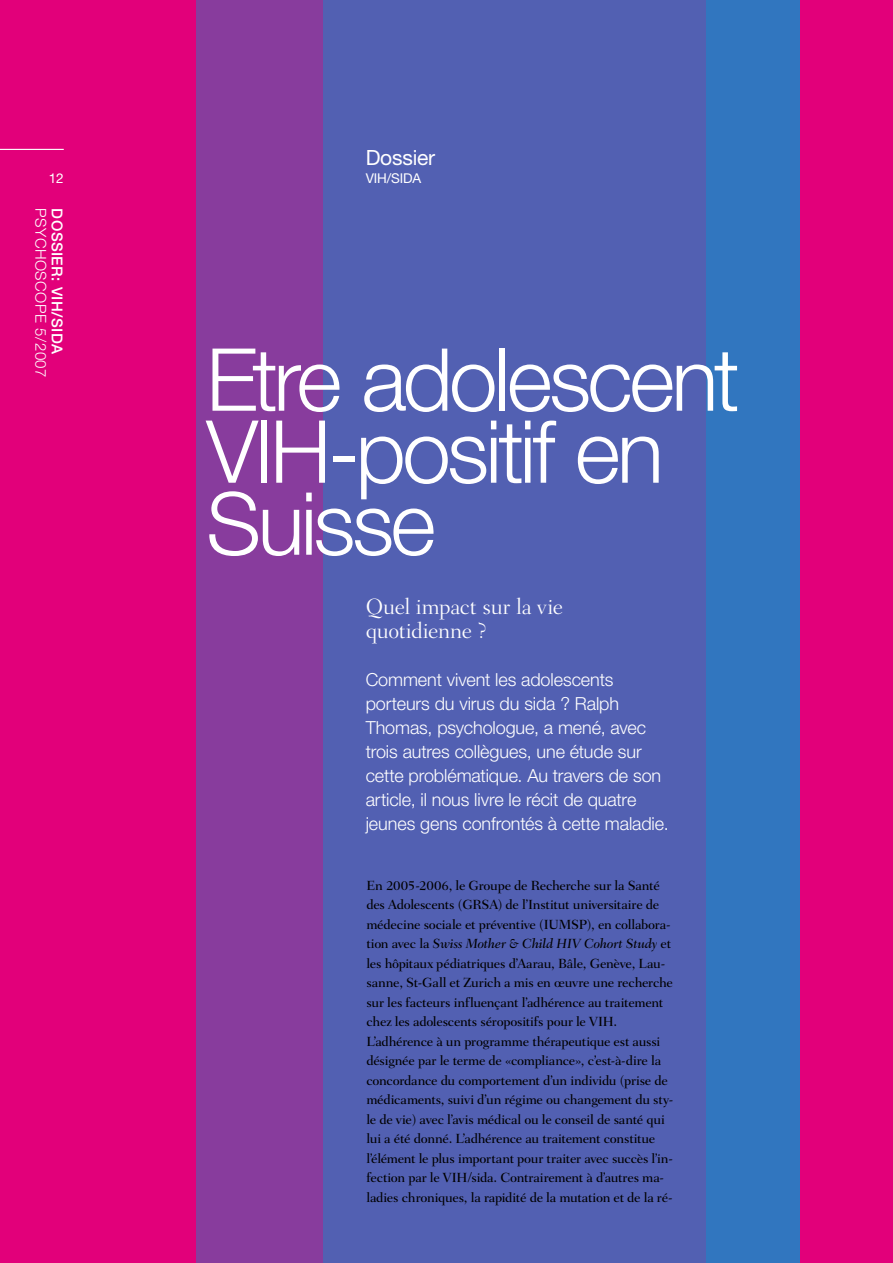
<style>
.page{position:relative;width:893px;height:1263px;background:#e2007a}
.page>*{position:absolute;margin:0;border:0;box-sizing:border-box;transform-origin:0 0}
.t1{font:300 87px/72px "Helvetica Neue";letter-spacing:-.04em;color:#fff}
.t2{font:300 22.5px/24px "Fairfield LH";letter-spacing:-.02em;color:#fff}
.t3{font:21px "Helvetica Neue";letter-spacing:-.01em;color:#fff}
.t4{font:300 18px/24px "Helvetica Neue";letter-spacing:-.005em;color:#fff}
.t5{font:300 15px "Helvetica Neue";letter-spacing:.03em;color:#fff}
.t6{font:500 15px "Helvetica Neue";letter-spacing:.03em;color:#fff}
.t7{font:500 13.5px/19.5px "Fairfield LH";letter-spacing:-.02em;color:#000}
.t8{font:13.5px "Helvetica Neue";letter-spacing:-.01em;color:#fff}
.s1{font-style:italic}
</style>
<div class="page">
<div style="left:196px;top:0;width:603px;height:1263px;background:#883c9d"></div>
<div style="left:323px;top:0;width:476px;height:1263px;background:#5260b2"></div>
<div style="left:706px;top:0;width:93px;height:1263px;background:#3176bf"></div>
<hr style="left:0;top:149px;width:64px;height:1px;background:#fff">
<p class="t8" style="left:49px;top:170px;width:16px">12</p>
<p class="t5" style="left:50px;top:208px;width:171px;rotate:90deg">PSYCHOSCOPE 5/2007</p>
<p class="t6" style="left:66px;top:208px;width:147px;rotate:90deg">DOSSIER: VIH/SIDA</p>
<h3 class="t3" style="left:366px;top:145px;width:71px">Dossier</h3>
<p class="t8" style="left:366px;top:170px;width:57px">VIH/SIDA</p>
<h1 class="t1" style="left:206px;top:342px;width:535px">Etre adolescent<br>VIH-positif en<br>Suisse</h1>
<h2 class="t2" style="left:366px;top:595px;width:199px">Quel impact sur la vie quotidienne ?</h2>
<p class="t4" style="left:366px;top:667px;width:304px">Comment vivent les adolescents porteurs du virus du sida ? Ralph Thomas, psychologue, a mené, avec trois autres collègues, une étude sur cette problématique. Au travers de son article, il nous livre le récit de quatre jeunes gens confrontés à cette maladie.</p>
<p class="t7" style="left:366px;top:875px;width:308px">En 2005-2006, le Groupe de Recherche sur la Santé des Adolescents (GRSA) de l’Institut universitaire de médecine sociale et préventive (IUMSP), en collabora&shy;tion avec la <span class="s1">Swiss Mother &amp; Child HIV Cohort Study</span> et les hôpitaux pédiatriques d’Aarau, Bâle, Genève, Lau&shy;sanne, St-Gall et Zurich a mis en œuvre une recherche sur les facteurs influençant l’adhérence au traitement chez les adolescents séropositifs pour le VIH.<br>L’adhérence à un programme thérapeutique est aussi désignée par le terme de «compliance», c’est-à-dire la concordance du comportement d’un individu (prise de médicaments, suivi d’un régime ou changement du sty&shy;le de vie) avec l’avis médical ou le conseil de santé qui lui a été donné. L’adhérence au traitement constitue l’élément le plus important pour traiter avec succès l’in&shy;fection par le VIH/sida. Contrairement à d’autres ma&shy;ladies chroniques, la rapidité de la mutation et de la ré-</p>
</div>
